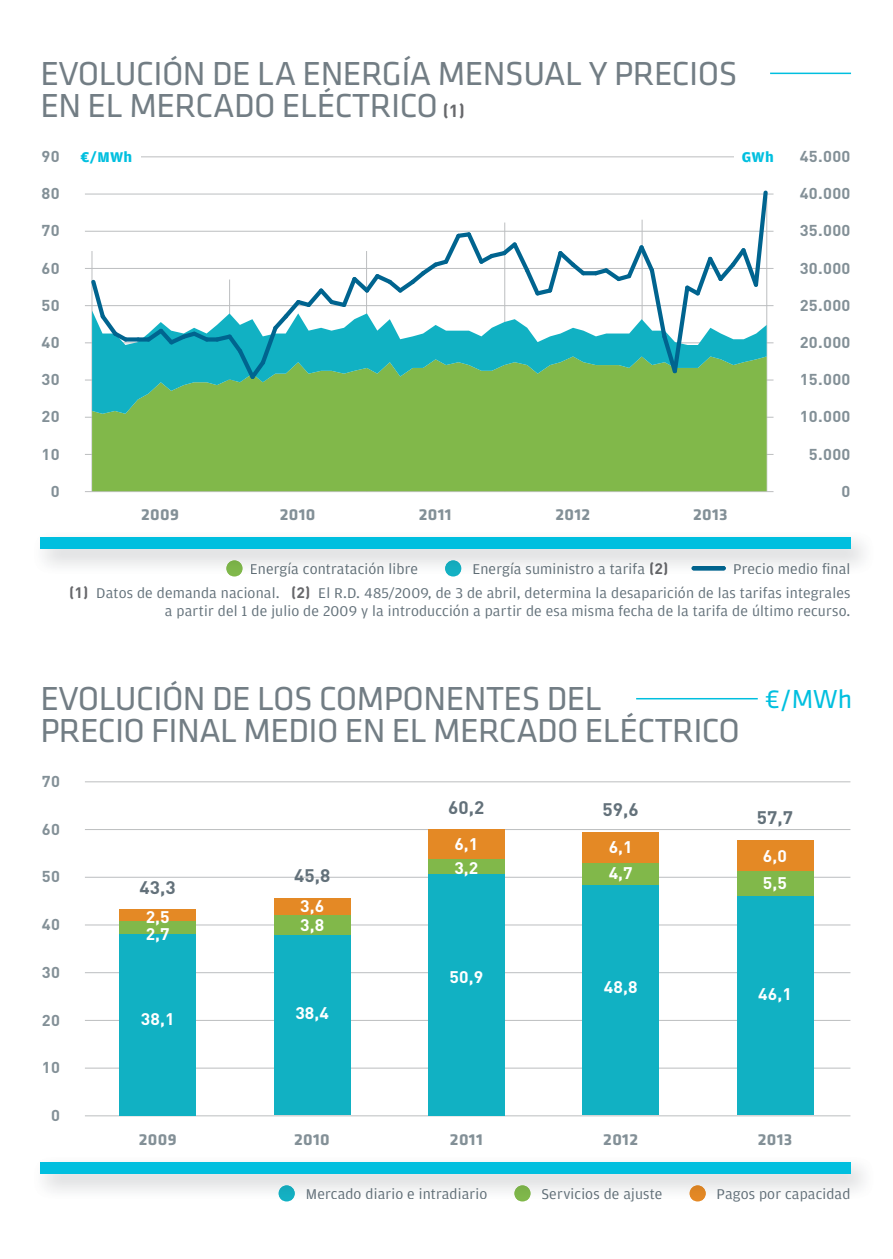
<style>
.page{position:relative;width:893px;height:1259px;background:#fff}
.page>*{position:absolute;margin:0;border:0;box-sizing:border-box;transform-origin:0 0}
.t1{font:34.5px/31.5px "Klavika Basic";letter-spacing:-.015em;color:#727d84}
.t2{font:27px "Klavika Basic";color:#00bfdf}
.t3{font:700 18px "DINOT";letter-spacing:.005em;color:#63717a;scale:1.05 1}
.t4{font:700 16.8px "DINOT";letter-spacing:.005em;color:#fff;scale:1.05 1}
.t5{font:700 16.5px "Klavika Basic";letter-spacing:.02em;color:#839097;scale:1.05 1}
.t6{font:700 15.6px "DINOT";letter-spacing:.02em;color:#839097;scale:1.05 1}
.t7{font:15px/18px "Amplitude";letter-spacing:.01em;color:#63717a;text-align:right;scale:1.05 1}
.t8{font:15px "Amplitude";letter-spacing:.01em;color:#5f6d75;scale:1.05 1}
.t9{font:15px "Amplitude";letter-spacing:.01em;color:#606e77;scale:1.05 1}
.t10{font:700 15px "Amplitude";letter-spacing:.02em;color:#00bfdf;scale:1.05 1}
.s1{font-family:"DINOT";font-weight:700;font-size:17.4px;color:#67686b}
.s2{color:#606e77}
.s3{font-family:"DINOT";font-weight:700;color:#636467}
.s4{font-family:"DINOT";font-weight:700;color:#67686b}
.s5{color:#5f6d75}
.s6{color:#627078}
</style>
<div class="page">
<div style="left:514px;top:1185px;width:17px;height:16px;background:#81b84a;border-radius:50%"></div>
<img style="left:40px;top:1162px;width:823px;height:34px">
<img style="left:279px;top:1185px;width:16px;height:15px">
<div style="left:302px;top:1187px;width:209px;height:9px;background:#f5f6f6"></div>
<img style="left:514px;top:1185px;width:17px;height:15px">
<img style="left:542px;top:1187px;width:144px;height:9px">
<img style="left:690px;top:1185px;width:16px;height:15px">
<img style="left:718px;top:1187px;width:131px;height:9px">
<div style="left:40px;top:1162px;width:810px;height:11px;background:#00bfdf"></div>
<hr style="left:636px;top:698px;width:122px;height:1px;background:#00bfdf">
<hr style="left:85px;top:781px;width:765px;height:1px;background:#bcbec0">
<hr style="left:85px;top:829px;width:765px;height:1px;background:#bcbec0">
<hr style="left:85px;top:876px;width:765px;height:1px;background:#bcbec0">
<hr style="left:85px;top:924px;width:765px;height:1px;background:#bcbec0">
<hr style="left:85px;top:972px;width:765px;height:1px;background:#bcbec0">
<hr style="left:85px;top:1020px;width:765px;height:1px;background:#bcbec0">
<hr style="left:85px;top:1067px;width:765px;height:1px;background:#bcbec0">
<hr style="left:85px;top:1115px;width:765px;height:1px;background:#bcbec0">
<div style="left:119px;top:931px;width:77px;height:184px;background:#11b1c3"></div>
<div style="left:119px;top:916px;width:77px;height:18px;background:#81b84a"></div>
<div style="left:119px;top:909px;width:77px;height:11px;background:#e48925"></div>
<div style="left:274px;top:932px;width:76px;height:183px;background:#11b1c3"></div>
<div style="left:274px;top:908px;width:76px;height:26px;background:#81b84a"></div>
<div style="left:274px;top:898px;width:76px;height:17px;background:#e48925"></div>
<div style="left:428px;top:868px;width:77px;height:247px;background:#11b1c3"></div>
<div style="left:428px;top:858px;width:77px;height:15px;background:#81b84a"></div>
<div style="left:428px;top:829px;width:77px;height:30px;background:#e48925"></div>
<div style="left:582px;top:878px;width:77px;height:237px;background:#11b1c3"></div>
<div style="left:582px;top:849px;width:77px;height:35px;background:#81b84a"></div>
<div style="left:582px;top:832px;width:77px;height:30px;background:#e48925"></div>
<div style="left:737px;top:893px;width:76px;height:222px;background:#11b1c3"></div>
<div style="left:737px;top:863px;width:76px;height:32px;background:#81b84a"></div>
<div style="left:737px;top:840px;width:76px;height:30px;background:#e48925"></div>
<hr style="left:770px;top:73px;width:81px;height:1px;background:#00bfdf">
<img style="left:40px;top:537px;width:823px;height:34px">
<img style="left:226px;top:560px;width:16px;height:15px">
<div style="left:251px;top:562px;width:190px;height:9px;background:#f5f6f6"></div>
<img style="left:445px;top:560px;width:16px;height:15px">
<div style="left:469px;top:562px;width:176px;height:9px;background:#f5f6f6"></div>
<img style="left:650px;top:561px;width:17px;height:10px">
<img style="left:691px;top:566px;width:35px;height:4px;border-radius:2px">
<img style="left:735px;top:562px;width:114px;height:9px">
<div style="left:40px;top:537px;width:810px;height:11px;background:#00bfdf"></div>
<hr style="left:85px;top:156px;width:688px;height:1px;background:#bcbec0">
<hr style="left:85px;top:193px;width:688px;height:1px;background:#bcbec0">
<hr style="left:85px;top:231px;width:688px;height:1px;background:#bcbec0">
<hr style="left:85px;top:268px;width:688px;height:1px;background:#bcbec0">
<hr style="left:85px;top:305px;width:688px;height:1px;background:#bcbec0">
<hr style="left:85px;top:342px;width:688px;height:1px;background:#bcbec0">
<hr style="left:85px;top:379px;width:688px;height:1px;background:#bcbec0">
<hr style="left:85px;top:417px;width:688px;height:1px;background:#bcbec0">
<hr style="left:85px;top:454px;width:688px;height:1px;background:#bcbec0">
<hr style="left:85px;top:491px;width:688px;height:1px;background:#bcbec0">
<div style="left:734px;top:150px;width:45px;height:20px;background:#fff"></div>
<div style="left:69px;top:151px;width:71px;height:19px;background:#fff"></div>
<hr style="left:91px;top:251px;width:1px;height:240px;background:#bcbec0">
<div style="left:92px;top:414px;width:675px;height:77px;background:#81b84a"></div>
<svg style="left:92px;top:341px;width:675px;height:73px;background:#70b75d"></svg>
<svg style="left:143px;top:190px;width:627px;height:193px"></svg>
<svg style="left:138px;top:337px;width:11px;height:4px"></svg>
<svg style="left:131px;top:337px;width:7px;height:4px"></svg>
<svg style="left:88px;top:277px;width:43px;height:68px"></svg>
<h1 class="t1" style="left:40px;top:58px;width:699px">EVOLUCIÓN DE LA ENERGÍA MENSUAL Y PRECIOS<br>EN EL MERCADO ELÉCTRICO <span class="s1">(1)</span></h1>
<p class="t6" style="left:41px;top:147px;width:19px">90</p>
<p class="t6" style="left:800px;top:147px;width:50px">45.000</p>
<p class="t6" style="left:41px;top:185px;width:19px">80</p>
<p class="t6" style="left:800px;top:185px;width:50px">40.000</p>
<p class="t6" style="left:41px;top:222px;width:19px">70</p>
<p class="t6" style="left:800px;top:222px;width:50px">35.000</p>
<p class="t6" style="left:41px;top:259px;width:19px">60</p>
<p class="t6" style="left:800px;top:259px;width:50px">30.000</p>
<p class="t6" style="left:41px;top:296px;width:19px">50</p>
<p class="t6" style="left:800px;top:296px;width:50px">25.000</p>
<p class="t6" style="left:41px;top:333px;width:19px">40</p>
<p class="t6" style="left:800px;top:333px;width:50px">20.000</p>
<p class="t6" style="left:41px;top:371px;width:19px">30</p>
<p class="t6" style="left:800px;top:371px;width:50px">15.000</p>
<p class="t6" style="left:41px;top:408px;width:19px">20</p>
<p class="t6" style="left:800px;top:408px;width:50px">10.000</p>
<p class="t6" style="left:41px;top:445px;width:19px">10</p>
<p class="t6" style="left:809px;top:445px;width:41px">5.000</p>
<p class="t6" style="left:51px;top:482px;width:10px">0</p>
<p class="t6" style="left:841px;top:482px;width:10px">0</p>
<p class="t10" style="left:81px;top:148px;width:51px">€/MWh</p>
<p class="t10" style="left:742px;top:148px;width:32px">GWh</p>
<p class="t5" style="left:141px;top:504px;width:37px">2009</p>
<p class="t5" style="left:280px;top:504px;width:35px">2010</p>
<p class="t5" style="left:419px;top:504px;width:33px">2011</p>
<p class="t5" style="left:555px;top:504px;width:35px">2012</p>
<p class="t5" style="left:693px;top:504px;width:34px">2013</p>
<p class="t8" style="left:250px;top:563px;width:162px">Energía contratación lib<span class="s2">re</span></p>
<p class="t8" style="left:472px;top:563px;width:188px">Energía <span class="s2">sum</span>inistro a tarifa <span class="s3">(2)</span></p>
<p class="t8" style="left:733px;top:563px;width:113px">Precio medio final</p>
<p class="t7" style="left:69px;top:584px;width:746px"><span class="s4">(1)</span> Datos de demanda nacional. <span class="s4">(2)</span> El R.D. 485/2009, de 3 de abril, determina la desaparición de las tarifas integrales a partir del 1 de julio de 2009 y la introducción a partir de esa misma fecha de la tarifa de último recurso.</p>
<h1 class="t1" style="left:40px;top:682px;width:701px">EVOLUCIÓN DE LOS COMPONENTES DEL<br>PRECIO FINAL MEDIO EN EL MERCADO ELÉCTRICO</h1>
<p class="t6" style="left:42px;top:772px;width:19px">70</p>
<p class="t6" style="left:42px;top:820px;width:19px">60</p>
<p class="t6" style="left:42px;top:868px;width:19px">50</p>
<p class="t6" style="left:42px;top:915px;width:19px">40</p>
<p class="t6" style="left:42px;top:963px;width:19px">30</p>
<p class="t6" style="left:42px;top:1011px;width:19px">20</p>
<p class="t6" style="left:42px;top:1058px;width:19px">10</p>
<p class="t6" style="left:51px;top:1106px;width:10px">0</p>
<p class="t3" style="left:140px;top:877px;width:36px">43,3</p>
<p class="t4" style="left:146px;top:907px;width:24px">2,5</p>
<p class="t4" style="left:146px;top:924px;width:24px">2,7</p>
<p class="t4" style="left:141px;top:1009px;width:34px">38,1</p>
<p class="t3" style="left:448px;top:797px;width:36px">60,2</p>
<p class="t4" style="left:454px;top:834px;width:24px">6,1</p>
<p class="t3" style="left:294px;top:865px;width:36px">45,8</p>
<p class="t4" style="left:454px;top:858px;width:24px">3,2</p>
<p class="t4" style="left:300px;top:896px;width:24px">3,6</p>
<p class="t4" style="left:300px;top:915px;width:24px">3,8</p>
<p class="t4" style="left:295px;top:1003px;width:34px">38,4</p>
<p class="t4" style="left:450px;top:967px;width:34px">50,9</p>
<p class="t3" style="left:602px;top:799px;width:36px">59,6</p>
<p class="t4" style="left:609px;top:837px;width:24px">6,1</p>
<p class="t4" style="left:609px;top:863px;width:24px">4,7</p>
<p class="t4" style="left:604px;top:977px;width:34px">48,8</p>
<h2 class="t2" style="left:765px;top:683px;width:88px">€/MWh</h2>
<p class="t3" style="left:757px;top:807px;width:36px">57,7</p>
<p class="t4" style="left:763px;top:846px;width:24px">6,0</p>
<p class="t4" style="left:763px;top:873px;width:24px">5,5</p>
<p class="t4" style="left:758px;top:984px;width:34px">46,1</p>
<p class="t5" style="left:139px;top:1129px;width:37px">2009</p>
<p class="t5" style="left:294px;top:1129px;width:35px">2010</p>
<p class="t5" style="left:450px;top:1129px;width:33px">2011</p>
<p class="t5" style="left:603px;top:1129px;width:35px">2012</p>
<p class="t5" style="left:758px;top:1129px;width:34px">2013</p>
<p class="t8" style="left:306px;top:1187px;width:174px"><span class="s2">Mer</span>cado diario e intradiari<span class="s2">o</span></p>
<p class="t9" style="left:541px;top:1187px;width:117px">Serv<span class="s5">icios de</span> <span class="s6">aju</span>ste</p>
<p class="t9" style="left:717px;top:1187px;width:129px">Pagos por ca<span class="s6">paci</span><span class="s5">dad</span></p>
</div>
